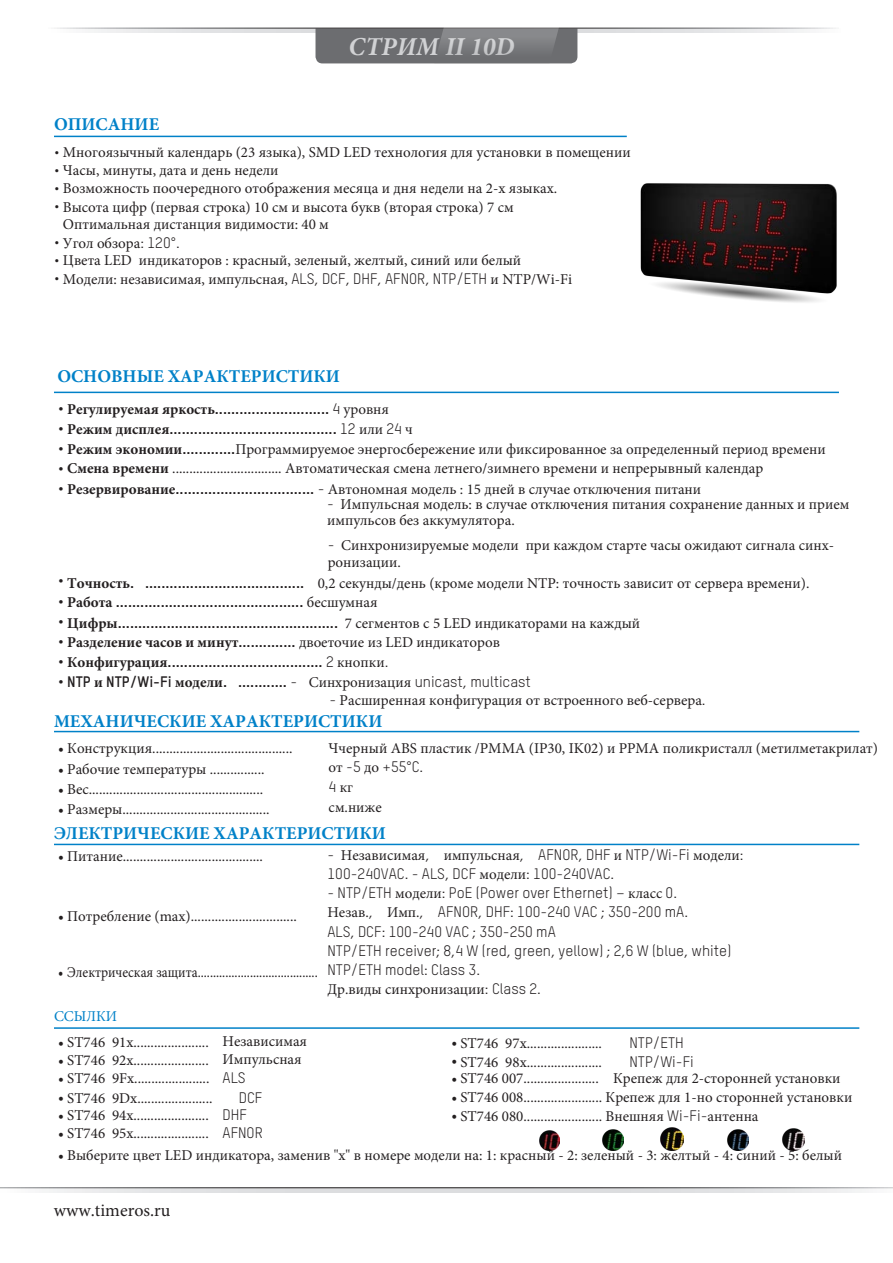
<style>
.page{position:relative;width:893px;height:1263px;background:#fff}
.page>*{position:absolute;margin:0;border:0;box-sizing:border-box;transform-origin:0 0}
.t1{font:italic 700 25.8px "Minion Pro";color:#d1d2d4}
.t2{font:700 18px "Minion Pro";color:#0081c8}
.t3{font:18px "Minion Pro";color:#231f20}
.t4{font:15px/17.2px "Minion Pro";color:#231f20}
.t5{font:700 15px "TSTARPRO";color:#231f20}
.t6{font:15px/19.2px "TSTARPRO";color:#231f20}
.t7{font:15px "Minion Pro";color:#231f20;scale:.9 1}
.t8{font:15px "Minion Pro";color:#0081c8}
.s1{font-family:"TSTARPRO"}
.s2{font-family:"Minion Pro"}
.s3{font-weight:400}
.s4{font-family:"Minion Pro";font-weight:400}
.s5{font-family:"TSTARPRO";font-weight:700}
.s6{font-weight:700}
</style>
<div class="page">
<svg style="left:88px;top:29px;width:719px;height:4px;background:#e4e5e6"></svg>
<svg style="left:315px;top:27px;width:262px;height:36px;background:#747578"></svg>
<svg style="left:0;top:1188px;width:893px;height:4px;background:#d8d8da"></svg>
<hr style="left:54px;top:136px;width:573px;height:1px;background:#0081c8">
<hr style="left:54px;top:731px;width:805px;height:1px;background:#0081c8">
<hr style="left:54px;top:844px;width:805px;height:1px;background:#0081c8">
<hr style="left:54px;top:1027px;width:805px;height:2px;background:#0081c8">
<img style="left:640px;top:183px;width:197px;height:120px">
<img style="left:539px;top:1130px;width:20px;height:20px">
<img style="left:603px;top:1129px;width:20px;height:21px">
<img style="left:661px;top:1128px;width:22px;height:22px">
<img style="left:728px;top:1129px;width:21px;height:21px">
<img style="left:782px;top:1129px;width:22px;height:21px">
<hr style="left:54px;top:392px;width:785px;height:1px;background:#0081c8">
<h1 class="t1" style="left:349px;top:29px;width:168px">СТРИМ II 10D</h1>
<p class="t2" style="left:54px;top:111px;width:107px">ОПИСАНИЕ</p>
<p class="t4" style="left:54px;top:144px;width:578px"><span class="s1">•</span> Многоязычный календарь (23 языка), SMD LED технология для установки в помещении</p>
<p class="t4" style="left:54px;top:162px;width:226px"><span class="s1">•</span> Часы, минуты, дата и день недели</p>
<p class="t4" style="left:54px;top:180px;width:505px"><span class="s1">•</span> Возможность поочередного отображения месяца и дня недели на 2-х языках.</p>
<p class="t4" style="left:63px;top:199px;width:452px;text-indent:-9px"><span class="s1">•</span> Высота цифр (первая строка) 10 см и высота букв (вторая строка) 7 см<br>Оптимальная дистанция видимости: 40 м</p>
<p class="t4" style="left:54px;top:235px;width:127px"><span class="s1">•</span> Угол обзора<span class="s1">: 120°.</span></p>
<p class="t4" style="left:54px;top:252px;width:469px"><span class="s1">•</span> Цвета LED индикаторов : красный, зеленый, желтый, синий или белый</p>
<p class="t4" style="left:54px;top:271px;width:520px"><span class="s1">•</span> Модели: независимая, импульсная, <span class="s1">ALS, DCF, DHF, AFNOR, NTP/ETH</span> и NTP/Wi-Fi</p>
<p class="t2" style="left:57px;top:364px;width:284px">ОСНОВНЫЕ ХАРАКТЕРИСТИКИ</p>
<p class="t5" style="left:58px;top:399px;width:332px">• <span class="s2">Регулируемая яркость</span>............................ <span class="s3">4</span> <span class="s4">уровня</span></p>
<p class="t5" style="left:58px;top:419px;width:356px">• <span class="s2">Режим дисплея</span>......................................... <span class="s3">12</span> <span class="s4">или</span> <span class="s3">24</span> <span class="s4">ч</span></p>
<p class="t4" style="left:58px;top:441px;width:769px"><span class="s5">•</span> <span class="s6">Режим экономии</span><span class="s5">.............</span>Программируемое энергосбережение или фиксированное за определенный период времени</p>
<p class="t4" style="left:58px;top:460px;width:706px"><span class="s5">•</span> <span class="s6">Смена времени</span> ................................ Автоматическая смена летнего/зимнего времени и непрерывный календар</p>
<p class="t4" style="left:58px;top:481px;width:644px"><span class="s5">•</span> <span class="s6">Резервирование</span><span class="s5">..................................</span> <span class="s1">-</span> Автономная модель : 15 дней в случае отключения питани</p>
<p class="t4" style="left:327px;top:497px;width:524px;line-height:15.9px"><span class="s1">-</span> Импульсная модель: в случае отключения питания сохранение данных и прием импульсов без аккумулятора.</p>
<p class="t4" style="left:328px;top:537px;width:508px;line-height:16.6px"><span class="s1">-</span> Синхронизируемые модели при каждом старте часы ожидают сигнала синх&shy;ронизации.</p>
<p class="t4" style="left:58px;top:574px;width:753px"><span class="s5">•</span> <span class="s6">Точность</span><span class="s5">. .......................................</span> 0,2 секунды/день (кроме модели NTP: точность зависит от сервера времени).</p>
<p class="t5" style="left:58px;top:592px;width:321px">• <span class="s2">Работа</span> .............................................. <span class="s4">бесшумная</span></p>
<p class="t5" style="left:58px;top:613px;width:583px">• <span class="s2">Цифры</span>...................................................... <span class="s4">7 сегментов с 5 LED индикаторами на каждый</span></p>
<p class="t4" style="left:58px;top:633px;width:443px"><span class="s5">•</span> <span class="s6">Разделение часов и минут</span><span class="s5">..............</span> двоеточие из LED индикаторов</p>
<p class="t5" style="left:58px;top:652px;width:332px">• <span class="s2">Конфигурация</span>...................................... <span class="s3">2</span> <span class="s4">кнопки</span><span class="s3">.</span></p>
<p class="t5" style="left:58px;top:672px;width:474px">• NTP <span class="s2">и</span> NTP/Wi-Fi <span class="s2">модели</span>. ............ <span class="s3">-</span> <span class="s4">Синхронизация</span> <span class="s3">unicast, multicast</span></p>
<p class="t4" style="left:330px;top:692px;width:378px"><span class="s1">-</span> Расширенная конфигурация от встроенного веб-сервера<span class="s1">.</span></p>
<p class="t2" style="left:54px;top:708px;width:330px">МЕХАНИЧЕСКИЕ ХАРАКТЕРИСТИКИ</p>
<p class="t4" style="left:58px;top:740px;width:236px">• Конструкция.........................................</p>
<p class="t4" style="left:58px;top:760px;width:208px">• Рабочие температуры ................</p>
<p class="t4" style="left:58px;top:780px;width:206px">• Вес...................................................</p>
<p class="t4" style="left:58px;top:800px;width:213px">• Размеры...........................................</p>
<p class="t4" style="left:329px;top:739px;width:551px">Ччерный ABS пластик /PMMA (IP30, IK02) и PPMA поликристалл (метилметакрилат)</p>
<p class="t6" style="left:329px;top:757px;width:96px"><span class="s2">от</span> -5 <span class="s2">до</span> +55°C.</p>
<p class="t4" style="left:329px;top:778px;width:55px;line-height:20px"><span class="s1">4</span> кг см.ниже</p>
<p class="t2" style="left:54px;top:821px;width:333px">ЭЛЕКТРИЧЕСКИЕ ХАРАКТЕРИСТИКИ</p>
<p class="t4" style="left:58px;top:848px;width:206px">• Питание.........................................</p>
<p class="t4" style="left:327px;top:846px;width:418px"><span class="s1">-</span> Независимая<span class="s1">,</span> импульсная<span class="s1">, AFNOR, DHF</span> и <span class="s1">NTP/Wi-Fi</span> модели<span class="s1">:</span></p>
<p class="t6" style="left:327px;top:864px;width:288px">100-240VAC. - ALS, DCF <span class="s2">модели</span>: 100-240VAC.</p>
<p class="t6" style="left:327px;top:883px;width:405px">- NTP/ETH <span class="s2">модели</span>: PoE (Power over Ethernet) – <span class="s2">класс</span> 0.<br><span class="s2">Незав.</span>, <span class="s2">Имп.</span>, AFNOR, DHF: 100-240 VAC ; 350-200 mA.<br>ALS, DCF: 100-240 VAC ; 350-250 mA<br>NTP/ETH receiver; 8,4 W (red, green, yellow) ; 2,6 W (blue, white)<br>NTP/ETH model: Class 3.</p>
<p class="t4" style="left:327px;top:980px;width:215px">Др.виды синхронизации<span class="s1">: Class 2.</span></p>
<p class="t4" style="left:58px;top:907px;width:240px">• Потребление (max)...............................</p>
<p class="t7" style="left:58px;top:962px;width:290px">• Электрическая защита.......................................</p>
<p class="t8" style="left:54px;top:1006px;width:65px">ССЫЛКИ</p>
<p class="t4" style="left:58px;top:1034px;width:152px">• ST746 91x......................</p>
<p class="t4" style="left:452px;top:1035px;width:152px">• ST746 97x......................</p>
<p class="t6" style="left:629px;top:1033px;width:56px">NTP/ETH</p>
<p class="t4" style="left:58px;top:1052px;width:152px">• ST746 92x......................</p>
<p class="t4" style="left:452px;top:1053px;width:152px">• ST746 98x......................</p>
<p class="t6" style="left:629px;top:1051px;width:66px">NTP/Wi-Fi</p>
<p class="t4" style="left:58px;top:1070px;width:153px">• ST746 9Fx......................</p>
<p class="t4" style="left:223px;top:1033px;width:86px;line-height:17.9px">Независимая<br>Импульсная</p>
<p class="t6" style="left:223px;top:1068px;width:25px">ALS</p>
<p class="t4" style="left:452px;top:1070px;width:391px">• ST746 007...................... Крепеж для 2-сторонней установки</p>
<p class="t4" style="left:58px;top:1089px;width:156px">• ST746 9Dx......................</p>
<p class="t6" style="left:239px;top:1088px;width:25px">DCF</p>
<p class="t4" style="left:452px;top:1088px;width:402px">• ST746 008....................... Крепеж для 1-но сторонней установки</p>
<p class="t4" style="left:58px;top:1106px;width:190px">• ST746 94x...................... <span class="s1">DHF</span></p>
<p class="t4" style="left:452px;top:1108px;width:308px">• ST746 080....................... Внешняя <span class="s1">Wi-Fi-</span>антенна</p>
<p class="t4" style="left:58px;top:1125px;width:206px">• ST746 95x...................... <span class="s1">AFNOR</span></p>
<p class="t4" style="left:58px;top:1147px;width:785px">• Выберите цвет LED индикатора, заменив "x" в номере модели на: 1: красный - 2: зеленый - 3: желтый - 4: синий - 5: белый</p>
<p class="t3" style="left:54px;top:1198px;width:118px">www.timeros.ru</p>
</div>
